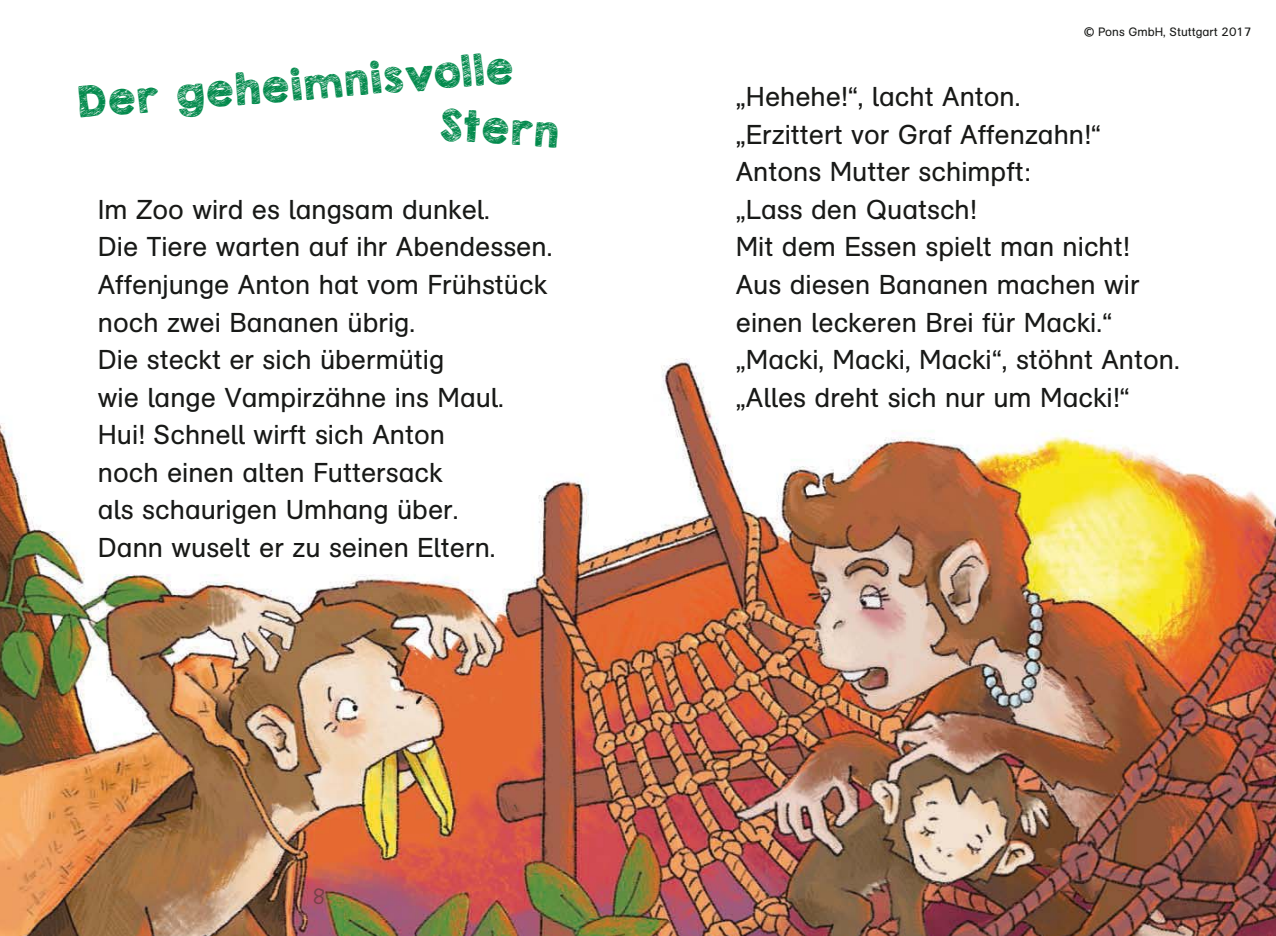
<style>
.page{position:relative;width:1276px;height:936px;background:#fff}
.page>*{position:absolute;margin:0;border:0;box-sizing:border-box;transform-origin:0 0}
.t1{font:42px "KG Broken Vessels Sketch";color:#01894b}
.t2{font:27px/37.5px "Grund Schul Grotesk BQ";color:#181917}
.t3{font:24px "Hand Druck Esslinger";color:#794047}
.t4{font:12px "Grund Schul Grotesk BQ";color:#181917}
.s1{font-family:"Polo ST11 K Buch"}
</style>
<div class="page">
<img style="left:0;top:358px;width:1276px;height:577px">
<h1 class="t1" style="left:76px;top:78px;width:438px;rotate:-5deg">Der geheimnisvolle</h1>
<h1 class="t1" style="left:442px;top:98px;width:120px;rotate:4deg">Stern</h1>
<p class="t2" style="left:98px;top:193px;width:456px">Im Zoo wird es langsam dunkel.<br>Die Tiere warten auf ihr Abendessen.<br>Affenjunge Anton hat vom Frühstück noch zwei Bananen übrig.<br>Die steckt er sich übermütig<br>wie lange Vampirzähne ins Maul.<br>Hui! Schnell wirft sich Anton<br>noch einen alten Futtersack<br>als schaurigen Umhang über.<br>Dann wuselt er zu seinen Eltern.</p>
<p class="t3" style="left:314px;top:883px;width:12px">8</p>
<p class="t4" style="left:1083px;top:27px;width:169px"><span class="s1">©</span> Pons GmbH, Stuttgart 2017</p>
<p class="t2" style="left:736px;top:81px;width:445px">„Hehehe!“, lacht Anton.<br>„Erzittert vor Graf Affenzahn!“<br>Antons Mutter schimpft:<br>„Lass den Quatsch!<br>Mit dem Essen spielt man nicht!<br>Aus diesen Bananen machen wir einen leckeren Brei für Macki.“ „Macki, Macki, Macki“, stöhnt Anton. „Alles dreht sich nur um Macki!“</p>
</div>
